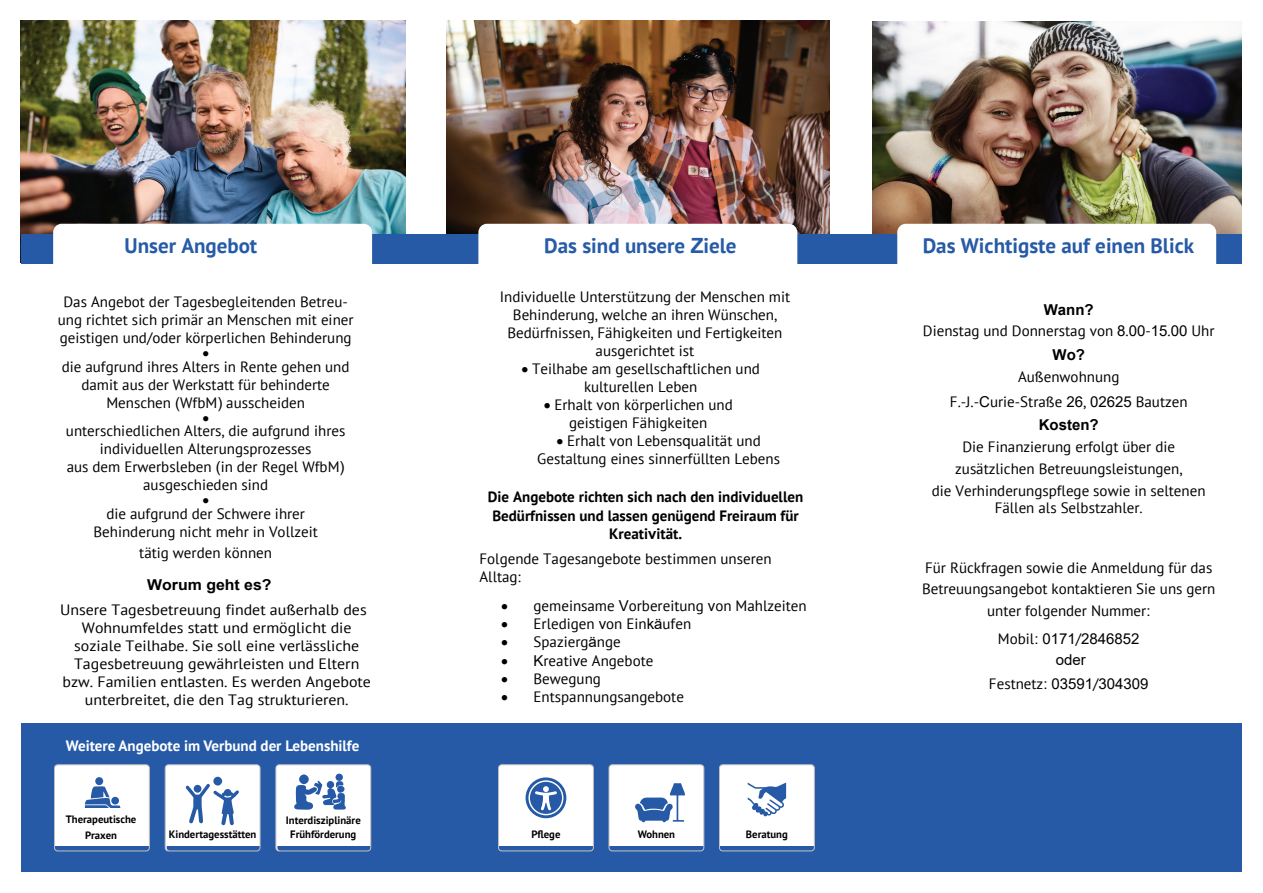
<style>
.page{position:relative;width:1263px;height:893px;background:#fff}
.page>*{position:absolute;margin:0;border:0;box-sizing:border-box;transform-origin:0 0}
.t1{font:700 21px "PT Sans";color:#265ba7}
.t2{font:700 21px "PT Sans";color:#265aa6}
.t3{font:15px/17.9px "PT Sans";color:#000;text-align:center}
.t4{font:15px/17.9px "PT Sans";color:#000;text-align:center;scale:1.06 1}
.t5{font:700 15px/18.1px "PT Sans";color:#000;text-align:center}
.t6{font:15px/20.2px "Arial";color:#000;text-align:center}
.t7{font:700 15px "PT Sans";color:#fff}
.t8{font:700 15px "Arial";color:#000}
.t9{font:700 15px "Arial";color:#000;scale:1.06 1}
.t10{font:700 10.65px/15.9px "PT Sans";color:#000;text-align:center}
.t11{font:9px "Wingdings";color:#000}
.s1{font-family:"Arial"}
.s2{font-family:"PT Sans"}
</style>
<div class="page">
<img style="left:872px;top:22px;width:369px;height:212px">
<img style="left:447px;top:21px;width:382px;height:213px">
<img style="left:21px;top:20px;width:384px;height:214px">
<div style="left:21px;top:723px;width:1221px;height:149px;background:#265aa6"></div>
<div style="left:21px;top:234px;width:1221px;height:30px;background:#265aa6"></div>
<div style="left:53px;top:224px;width:319px;height:80px;background:#fff;border-radius:9px"></div>
<div style="left:478px;top:224px;width:319px;height:80px;background:#fff;border-radius:9px"></div>
<div style="left:897px;top:224px;width:319px;height:80px;background:#fff;border-radius:9px"></div>
<div style="left:719px;top:765px;width:95px;height:86px;background:#fff;border-radius:3px"></div>
<div style="left:719px;top:846px;width:95px;height:5px;background:#265aa6"></div>
<div style="left:719px;top:764px;width:96px;height:87px;border:1px solid #c1c0c0;border-radius:3px"></div>
<svg style="left:748px;top:782px;width:38px;height:35px"></svg>
<div style="left:54px;top:765px;width:95px;height:86px;background:#fff;border-radius:3px"></div>
<div style="left:54px;top:846px;width:95px;height:5px;background:#265aa6"></div>
<div style="left:54px;top:764px;width:96px;height:87px;border:1px solid #c1c0c0;border-radius:3px"></div>
<svg style="left:85px;top:786px;width:36px;height:22px"></svg>
<div style="left:95px;top:777px;width:8px;height:8px;background:#265aa6;border-radius:50%"></div>
<div style="left:111px;top:797px;width:8px;height:8px;background:#265aa6;border-radius:50%"></div>
<div style="left:609px;top:765px;width:95px;height:86px;background:#fff;border-radius:3px"></div>
<div style="left:609px;top:846px;width:95px;height:5px;background:#265aa6"></div>
<div style="left:609px;top:764px;width:95px;height:87px;border:1px solid #c1c0c0;border-radius:3px"></div>
<svg style="left:635px;top:783px;width:50px;height:39px"></svg>
<div style="left:276px;top:765px;width:95px;height:86px;background:#fff;border-radius:3px"></div>
<div style="left:277px;top:846px;width:95px;height:5px;background:#265aa6"></div>
<div style="left:276px;top:764px;width:95px;height:87px;border:1px solid #c1c0c0;border-radius:3px"></div>
<div style="left:299px;top:774px;width:10px;height:10px;background:#265aa6;border-radius:50%"></div>
<div style="left:335px;top:774px;width:8px;height:7px;background:#265aa6;border-radius:50%"></div>
<svg style="left:294px;top:781px;width:52px;height:29px"></svg>
<div style="left:165px;top:765px;width:95px;height:86px;background:#fff;border-radius:3px"></div>
<div style="left:167px;top:846px;width:95px;height:5px;background:#265aa6"></div>
<div style="left:165px;top:764px;width:95px;height:87px;border:1px solid #c1c0c0;border-radius:3px"></div>
<svg style="left:185px;top:784px;width:54px;height:41px"></svg>
<div style="left:213px;top:777px;width:9px;height:9px;background:#265aa6;border-radius:50%"></div>
<div style="left:498px;top:765px;width:95px;height:86px;background:#fff;border-radius:3px"></div>
<div style="left:498px;top:846px;width:95px;height:5px;background:#265aa6"></div>
<div style="left:498px;top:764px;width:96px;height:87px;border:1px solid #c1c0c0;border-radius:3px"></div>
<svg style="left:526px;top:777px;width:40px;height:41px"></svg>
<h1 class="t1" style="left:125px;top:232px;width:134px">Unser Angebot</h1>
<h1 class="t1" style="left:544px;top:232px;width:194px">Das sind unsere <span class="s1">Z</span>iele</h1>
<h1 class="t2" style="left:923px;top:232px;width:273px">Das Wichtigste auf einen Blick</h1>
<p class="t3" style="left:58px;top:293px;width:297px">Das Angebot der Tagesbegleitenden Betreu&shy;ung richtet sich primär an Menschen mit einer geistigen und/oder körperlichen Behinderung</p>
<p class="t11" style="left:202px;top:349px;width:8px">●</p>
<p class="t3" style="left:62px;top:357px;width:289px">die aufgrund ihres Alters in Rente gehen und damit aus der Werkstatt für behinderte<br>Menschen <span class="s1">(</span>WfbM<span class="s1">)</span> ausscheiden</p>
<p class="t11" style="left:202px;top:413px;width:8px">●</p>
<p class="t3" style="left:66px;top:422px;width:281px">unterschiedlichen Alters, die aufgrund ihres individuellen Alterungsprozesses<br>aus dem Erwerbsleben <span class="s1">(</span>in der Regel WfbM<span class="s1">) </span>ausgeschieden sind</p>
<p class="t11" style="left:202px;top:496px;width:8px">●</p>
<p class="t3" style="left:94px;top:504px;width:226px">die aufgrund der Schwere ihrer<br>Behinderung nicht mehr in Vollzeit</p>
<p class="t3" style="left:139px;top:543px;width:134px">tätig werden können</p>
<p class="t3" style="left:500px;top:288px;width:292px">Individuelle Unterstützung der Menschen mit Behinderung, welche an ihren Wünschen, Bedürfnissen, Fähigkeiten und Fertigkeiten ausgerichtet ist</p>
<p class="t3" style="left:521px;top:359px;width:240px">• Teilhabe am gesellschaftlichen und kulturellen Leben</p>
<p class="t3" style="left:544px;top:395px;width:191px">• Erhalt von körperlichen und geistigen Fähigkeiten</p>
<p class="t3" style="left:537px;top:431px;width:244px">• Erhalt von Lebens<span class="s1">q</span>ualität und<br>Gestaltung eines sinnerfüllten Lebens</p>
<p class="t5" style="left:488px;top:488px;width:317px">Die Angebote richten sich nach den indi<span class="s1">v</span>iduellen<br>Bedürfnissen und lassen genügend Freiraum für<br>Kreati<span class="s1">v</span>ität.</p>
<p class="t3" style="left:479px;top:550px;width:294px;text-align:left">Folgende Tagesangebote bestimmen unseren<br>Alltag:</p>
<p class="t3" style="left:501px;top:597px;width:307px">• gemeinsame <span class="s1">V</span>orbereitung <span class="s1">v</span>on Mahlzeiten</p>
<p class="t3" style="left:501px;top:615px;width:192px">• Erledigen <span class="s1">v</span>on Ein<span class="s1">kä</span>ufen</p>
<p class="t3" style="left:501px;top:633px;width:121px">• Spazierg<span class="s1">ä</span>nge</p>
<p class="t3" style="left:501px;top:651px;width:154px">• <span class="s1">K</span>reati<span class="s1">v</span>e Angebote</p>
<p class="t3" style="left:501px;top:669px;width:101px">• Bewegung</p>
<p class="t3" style="left:501px;top:687px;width:184px">• Entspannungsangebote</p>
<p class="t8" style="left:1044px;top:301px;width:51px">Wann?</p>
<p class="t3" style="left:923px;top:322px;width:293px">Dienstag und Donnerstag von <span class="s1">8</span>.<span class="s1">00</span>-<span class="s1">15</span>.<span class="s1">00</span> Uhr</p>
<p class="t8" style="left:1052px;top:346px;width:34px">Wo?</p>
<p class="t3" style="left:950px;top:364px;width:239px;line-height:24.9px">Außenwohnung<br>F.-J.-<span class="s1">C</span>urie-Straße <span class="s1">26</span>, <span class="s1">02625</span> Bautzen</p>
<p class="t8" style="left:1039px;top:416px;width:61px">Kosten?</p>
<p class="t3" style="left:932px;top:435px;width:275px;line-height:21.9px">Die Finanzierung erfolgt über die zusätzlichen Betreuungsleistungen,<br>die Verhinderungspflege sowie in seltenen</p>
<p class="t3" style="left:995px;top:499px;width:150px">Fällen als Selbstzahler.</p>
<p class="t3" style="left:922px;top:556px;width:295px;line-height:21.6px">Für Rückfragen sowie die Anmeldung für das<br>Betreuungsangebot kontaktieren Sie uns gern unter folgender Nummer<span class="s1">:</span></p>
<p class="t6" style="left:998px;top:629px;width:143px"><span class="s2">Mobil</span>: 0171<span class="s2">/</span>2846852 oder</p>
<p class="t6" style="left:989px;top:674px;width:161px"><span class="s2">Festnetz</span>: 03591<span class="s2">/</span>304309</p>
<p class="t9" style="left:147px;top:576px;width:119px">Worum geht es?</p>
<p class="t4" style="left:60px;top:601px;width:295px">Unsere Tagesbetreuung findet außerhalb des Wohnumfeldes statt und ermöglicht die soziale Teilhabe. Sie soll eine verlässliche Tagesbetreuung gewährleisten und Eltern bzw. Familien entlasten. Es werden Angebote unterbreitet, die den Tag strukturieren.</p>
<p class="t7" style="left:66px;top:736px;width:295px">Weitere Angebote im Verbund der Lebenshilfe</p>
<p class="t10" style="left:66px;top:811px;width:72px">Therapeutische<br>Praxen</p>
<p class="t10" style="left:286px;top:812px;width:76px">Interdisziplinäre</p>
<p class="t10" style="left:169px;top:826px;width:89px">Kindertagesstätten</p>
<p class="t10" style="left:290px;top:826px;width:68px">Frühförderung</p>
<p class="t10" style="left:531px;top:826px;width:31px">Pflege</p>
<p class="t10" style="left:638px;top:826px;width:39px">Wohnen</p>
<p class="t10" style="left:746px;top:826px;width:43px">Beratung</p>
</div>
